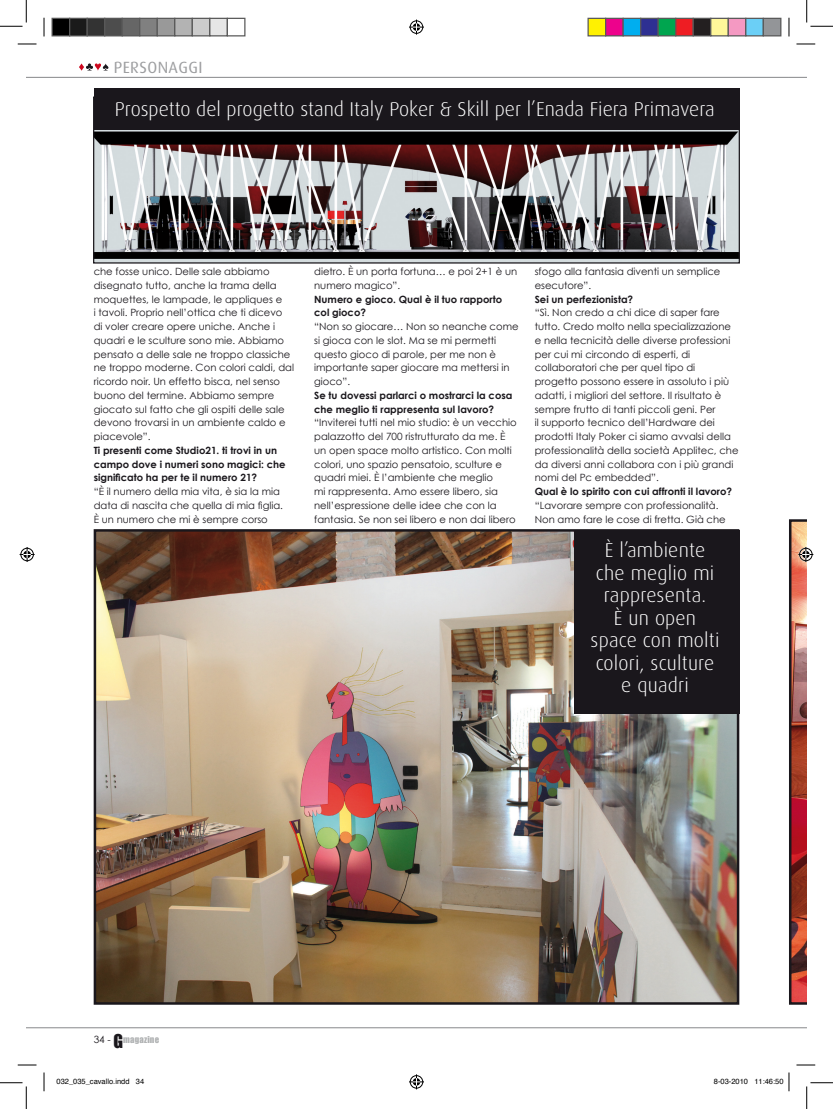
<style>
.page{position:relative;width:833px;height:1109px;background:#fff}
.page>*{position:absolute;margin:0;border:0;box-sizing:border-box;transform-origin:0 0}
.t1{font:300 20px/22.5px "Dax";color:#fff;text-align:center}
.t2{font:16.25px "Dax";letter-spacing:.025em;color:#9d9ea0}
.t3{font:10px/13.8px "Century Gothic";color:#1a171c}
.t4{font:700 10px/13.8px "Century Gothic";color:#1a171c}
.t5{font:8.75px "Impact";letter-spacing:.02em;color:#b1b3b4}
.t6{font:7.5px "Helvetica";color:#000}
.s1{font-family:"Century Gothic";font-size:10px;color:#1a171c}
.s2{font-size:17.5px;color:#1a171c}
</style>
<div class="page">
<img style="left:93px;top:529px;width:647px;height:476px">
<img style="left:95px;top:130px;width:642px;height:131px">
<div style="left:573px;top:529px;width:165px;height:184px;background:#1a171c"></div>
<div style="left:94px;top:88px;width:644px;height:42px;background:#1a171c"></div>
<svg style="left:79px;top:63px;width:29px;height:8px"></svg>
<hr style="left:26px;top:77px;width:762px;height:1px;background:#87888a">
<hr style="left:26px;top:1027px;width:762px;height:1px;background:#87888a">
<svg style="left:788px;top:77px;width:18px;height:1px"></svg>
<svg style="left:788px;top:1027px;width:18px;height:1px"></svg>
<svg style="left:18px;top:43px;width:18px;height:2px"></svg>
<svg style="left:796px;top:43px;width:18px;height:2px"></svg>
<svg style="left:18px;top:1064px;width:18px;height:1px"></svg>
<svg style="left:796px;top:1064px;width:18px;height:1px"></svg>
<svg style="left:43px;top:18px;width:2px;height:18px"></svg>
<svg style="left:43px;top:1072px;width:2px;height:19px"></svg>
<svg style="left:788px;top:18px;width:1px;height:18px"></svg>
<svg style="left:0;top:0;width:27px;height:27px"></svg>
<svg style="left:0;top:1082px;width:27px;height:26px"></svg>
<svg style="left:806px;top:0;width:26px;height:27px"></svg>
<svg style="left:806px;top:1082px;width:26px;height:26px"></svg>
<svg style="left:409px;top:20px;width:15px;height:15px"></svg>
<svg style="left:409px;top:1074px;width:15px;height:15px"></svg>
<svg style="left:20px;top:547px;width:15px;height:15px"></svg>
<img style="left:789px;top:519px;width:23px;height:486px">
<div style="left:52px;top:18px;width:18px;height:18px;background:#000"></div>
<div style="left:51px;top:18px;width:19px;height:18px;border:1px solid #595959"></div>
<div style="left:70px;top:18px;width:17px;height:18px;background:#1a1a1a"></div>
<div style="left:69px;top:18px;width:19px;height:18px;border:1px solid #595959"></div>
<div style="left:87px;top:18px;width:18px;height:18px;background:#333"></div>
<div style="left:86px;top:18px;width:19px;height:18px;border:1px solid #595959"></div>
<div style="left:105px;top:18px;width:17px;height:18px;background:#4d4d4d"></div>
<div style="left:104px;top:18px;width:19px;height:18px;border:1px solid #595959"></div>
<div style="left:122px;top:18px;width:18px;height:18px;background:#666"></div>
<div style="left:121px;top:18px;width:19px;height:18px;border:1px solid #595959"></div>
<div style="left:140px;top:18px;width:17px;height:18px;background:#808080"></div>
<div style="left:139px;top:18px;width:19px;height:18px;border:1px solid #595959"></div>
<div style="left:157px;top:18px;width:18px;height:18px;background:#999"></div>
<div style="left:156px;top:18px;width:19px;height:18px;border:1px solid #595959"></div>
<div style="left:175px;top:18px;width:17px;height:18px;background:#b3b3b3"></div>
<div style="left:174px;top:18px;width:19px;height:18px;border:1px solid #595959"></div>
<div style="left:192px;top:18px;width:18px;height:18px;background:#ccc"></div>
<div style="left:191px;top:18px;width:19px;height:18px;border:1px solid #595959"></div>
<div style="left:210px;top:18px;width:17px;height:18px;background:#e6e6e6"></div>
<div style="left:209px;top:18px;width:19px;height:18px;border:1px solid #595959"></div>
<div style="left:226px;top:18px;width:19px;height:18px;border:1px solid #595959"></div>
<div style="left:587px;top:18px;width:18px;height:18px;background:#fff101"></div>
<div style="left:587px;top:18px;width:19px;height:18px;border:1px solid #595959"></div>
<div style="left:605px;top:18px;width:17px;height:18px;background:#ed028c"></div>
<div style="left:604px;top:18px;width:19px;height:18px;border:1px solid #595959"></div>
<div style="left:622px;top:18px;width:18px;height:18px;background:#00aeef"></div>
<div style="left:622px;top:18px;width:19px;height:18px;border:1px solid #595959"></div>
<div style="left:640px;top:18px;width:17px;height:18px;background:#2e3092"></div>
<div style="left:639px;top:18px;width:19px;height:18px;border:1px solid #595959"></div>
<div style="left:657px;top:18px;width:18px;height:18px;background:#00a54f"></div>
<div style="left:657px;top:18px;width:19px;height:18px;border:1px solid #595959"></div>
<div style="left:675px;top:18px;width:17px;height:18px;background:#ee1d23"></div>
<div style="left:674px;top:18px;width:19px;height:18px;border:1px solid #595959"></div>
<div style="left:692px;top:18px;width:18px;height:18px;background:#231f20"></div>
<div style="left:692px;top:18px;width:19px;height:18px;border:1px solid #595959"></div>
<div style="left:710px;top:18px;width:17px;height:18px;background:#fff79a"></div>
<div style="left:709px;top:18px;width:19px;height:18px;border:1px solid #595959"></div>
<div style="left:727px;top:18px;width:18px;height:18px;background:#f499c2"></div>
<div style="left:727px;top:18px;width:19px;height:18px;border:1px solid #595959"></div>
<div style="left:745px;top:18px;width:17px;height:18px;background:#6bcff6"></div>
<div style="left:744px;top:18px;width:19px;height:18px;border:1px solid #595959"></div>
<div style="left:762px;top:18px;width:18px;height:18px;background:#939598"></div>
<div style="left:762px;top:18px;width:19px;height:18px;border:1px solid #595959"></div>
<svg style="left:788px;top:1072px;width:1px;height:19px"></svg>
<p class="t2" style="left:114px;top:58px;width:90px">PERSONAGGI</p>
<p class="t1" style="left:115px;top:98px;width:601px">Prospetto del progetto stand Italy Poker &amp; Skill per l’Enada Fiera Primavera</p>
<p class="t3" style="left:94px;top:264px;width:202px">che fosse unico. Delle sale abbiamo disegnato tutto, anche la trama della moquettes, le lampade, le appliques e<br>i tavoli. Proprio nell’ottica che ti dicevo<br>di voler creare opere uniche. Anche i quadri e le sculture sono mie. Abbiamo pensato a delle sale ne troppo classiche ne troppo moderne. Con colori caldi, dal ricordo noir. Un effetto bisca, nel senso buono del termine. Abbiamo sempre giocato sul fatto che gli ospiti delle sale devono trovarsi in un ambiente caldo e piacevole”.</p>
<p class="t4" style="left:94px;top:443px;width:193px">Ti presenti come Studio21. ti trovi in un campo dove i numeri sono magici: che significato ha per te il numero 21?</p>
<p class="t3" style="left:94px;top:484px;width:191px">“È il numero della mia vita, è sia la mia data di nascita che quella di mia figlia.<br>È un numero che mi è sempre corso</p>
<p class="t3" style="left:314px;top:264px;width:204px">dietro. È un porta fortuna… e poi 2+1 è un numero magico”.</p>
<p class="t4" style="left:314px;top:292px;width:189px">Numero e gioco. Qual è il tuo rapporto col gioco?</p>
<p class="t3" style="left:314px;top:319px;width:206px">“Non so giocare… Non so neanche come si gioca con le slot. Ma se mi permetti questo gioco di parole, per me non è importante saper giocare ma mettersi in gioco”.</p>
<p class="t4" style="left:314px;top:388px;width:199px">Se tu dovessi parlarci o mostrarci la cosa che meglio ti rappresenta sul lavoro?</p>
<p class="t3" style="left:314px;top:416px;width:204px">“Inviterei tutti nel mio studio: è un vecchio palazzotto del 700 ristrutturato da me. È un open space molto artistico. Con molti colori, uno spazio pensatoio, sculture e quadri miei. È l’ambiente che meglio<br>mi rappresenta. Amo essere libero, sia nell’espressione delle idee che con la fantasia. Se non sei libero e non dai libero</p>
<p class="t3" style="left:534px;top:264px;width:187px">sfogo alla fantasia diventi un semplice esecutore”.</p>
<p class="t4" style="left:534px;top:292px;width:100px">Sei un perfezionista?</p>
<p class="t3" style="left:534px;top:306px;width:205px">“Sì. Non credo a chi dice di saper fare tutto. Credo molto nella specializzazione e nella tecnicità delle diverse professioni per cui mi circondo di esperti, di collaboratori che per quel tipo di progetto possono essere in assoluto i più adatti, i migliori del settore. Il risultato è sempre frutto di tanti piccoli geni. Per<br>il supporto tecnico dell’Hardware dei prodotti Italy Poker ci siamo avvalsi della professionalità della società Applitec, che da diversi anni collabora con i più grandi nomi del Pc embedded”.</p>
<p class="t4" style="left:534px;top:484px;width:199px">Qual è lo spirito con cui affronti il lavoro?</p>
<p class="t3" style="left:534px;top:498px;width:192px">“Lavorare sempre con professionalità.<br>Non amo fare le cose di fretta. Già che</p>
<p class="t1" style="left:590px;top:539px;width:130px">È l’ambiente che meglio mi rappresenta.<br>È un open space con molti colori, sculture e quadri</p>
<p class="t5" style="left:94px;top:1032px;width:67px"><span class="s1">34 -</span> <span class="s2">G</span>MAGAZINE</p>
<p class="t6" style="left:56px;top:1075px;width:89px">032_035_cavallo.indd 34</p>
<p class="t6" style="left:713px;top:1075px;width:71px">8-03-2010 11:46:50</p>
</div>
